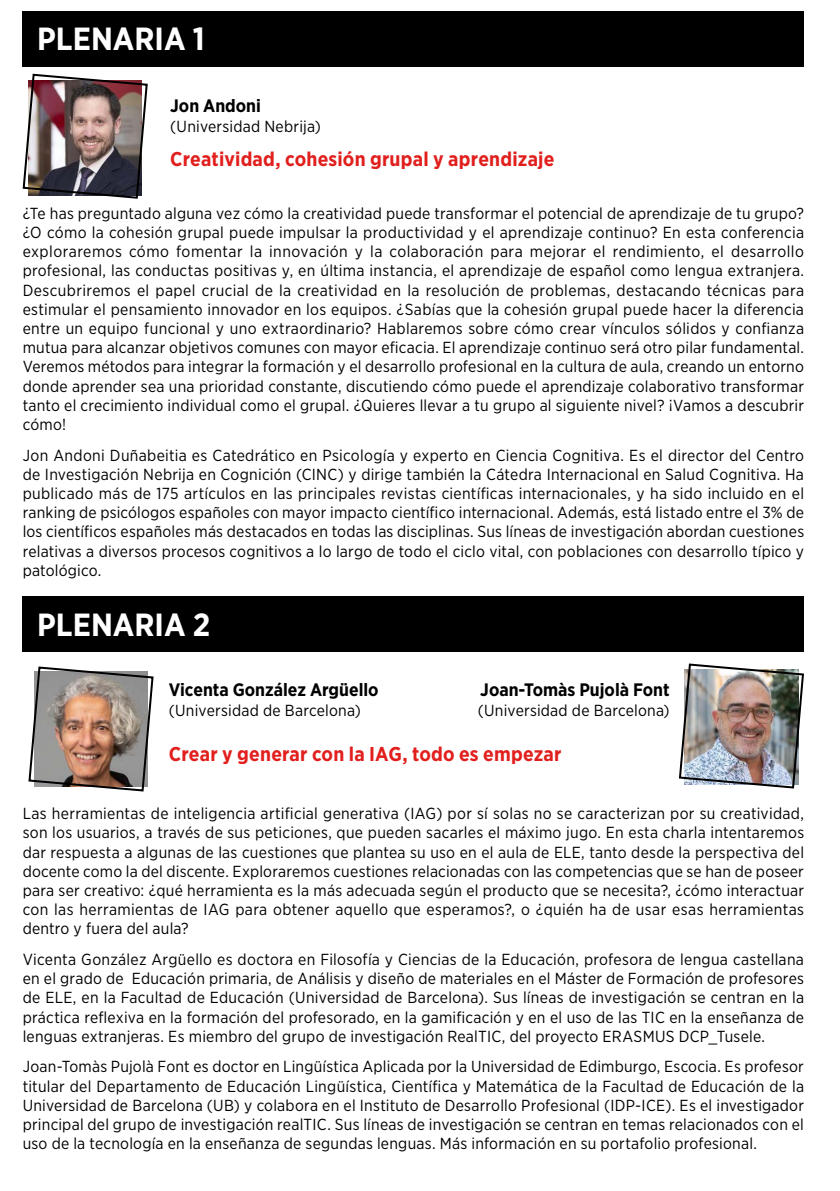
<style>
.page{position:relative;width:840px;height:1191px;background:#fff}
.page>*{position:absolute;margin:0;border:0;box-sizing:border-box;transform-origin:0 0}
.t1{font:700 32px "Gotham Narrow";color:#fff}
.t2{font:700 20px "Gotham Narrow";letter-spacing:.01em;color:#e11f1d}
.t3{font:700 18px "Gotham Narrow";color:#000}
.t4{font:16px/19.2px "Gotham Narrow";letter-spacing:.015em;color:#000;text-align:justify}
</style>
<div class="page">
<div style="left:23px;top:11px;width:780px;height:56px;background:#000"></div>
<div style="left:23px;top:596px;width:780px;height:56px;background:#000"></div>
<img style="left:22px;top:73px;width:126px;height:126px">
<img style="left:679px;top:663px;width:125px;height:126px">
<img style="left:28px;top:666px;width:126px;height:126px">
<p class="t1" style="left:37px;top:19px;width:169px">PLENARIA 1</p>
<p class="t3" style="left:170px;top:94px;width:92px">Jon Andoni</p>
<p class="t4" style="left:170px;top:117px;width:152px">(Universidad Nebrija)</p>
<p class="t2" style="left:170px;top:146px;width:385px">Creatividad, cohesión grupal y aprendizaje</p>
<p class="t4" style="left:23px;top:203px;width:782px">¿Te has preguntado alguna vez cómo la creatividad puede transformar el potencial de aprendizaje de tu grupo? ¿O cómo la cohesión grupal puede impulsar la productividad y el aprendizaje continuo? En esta conferencia exploraremos cómo fomentar la innovación y la colaboración para mejorar el rendimiento, el desarrollo profesional, las conductas positivas y, en última instancia, el aprendizaje de español como lengua extranjera.<br>Descubriremos el papel crucial de la creatividad en la resolución de problemas, destacando técnicas para estimular el pensamiento innovador en los equipos. ¿Sabías que la cohesión grupal puede hacer la diferencia entre un equipo funcional y uno extraordinario? Hablaremos sobre cómo crear vínculos sólidos y confianza mutua para alcanzar objetivos comunes con mayor eficacia. El aprendizaje continuo será otro pilar fundamental.<br>Veremos métodos para integrar la formación y el desarrollo profesional en la cultura de aula, creando un entorno donde aprender sea una prioridad constante, discutiendo cómo puede el aprendizaje colaborativo transformar tanto el crecimiento individual como el grupal. ¿Quieres llevar a tu grupo al siguiente nivel? ¡Vamos a descubrir cómo!</p>
<p class="t4" style="left:23px;top:445px;width:782px">Jon Andoni Duñabeitia es Catedrático en Psicología y experto en Ciencia Cognitiva. Es el director del Centro de Investigación Nebrija en Cognición (CINC) y dirige también la Cátedra Internacional en Salud Cognitiva. Ha publicado más de 175 artículos en las principales revistas científicas internacionales, y ha sido incluido en el ranking de psicólogos españoles con mayor impacto científico internacional. Además, está listado entre el 3% de los científicos españoles más destacados en todas las disciplinas. Sus líneas de investigación abordan cuestiones relativas a diversos procesos cognitivos a lo largo de todo el ciclo vital, con poblaciones con desarrollo típico y patológico.</p>
<p class="t1" style="left:37px;top:603px;width:174px">PLENARIA 2</p>
<p class="t3" style="left:169px;top:678px;width:211px">Vicenta González Argüello</p>
<p class="t4" style="left:169px;top:700px;width:193px">(Universidad de Barcelona)</p>
<p class="t3" style="left:480px;top:678px;width:191px">Joan-Tomàs Pujolà Font</p>
<p class="t4" style="left:477px;top:700px;width:193px">(Universidad de Barcelona)</p>
<p class="t2" style="left:169px;top:740px;width:394px">Crear y generar con la IAG, todo es empezar</p>
<p class="t4" style="left:23px;top:803px;width:782px">Las herramientas de inteligencia artificial generativa (IAG) por sí solas no se caracterizan por su creatividad, son los usuarios, a través de sus peticiones, que pueden sacarles el máximo jugo. En esta charla intentaremos dar respuesta a algunas de las cuestiones que plantea su uso en el aula de ELE, tanto desde la perspectiva del docente como la del discente. Exploraremos cuestiones relacionadas con las competencias que se han de poseer para ser creativo: ¿qué herramienta es la más adecuada según el producto que se necesita?, ¿cómo interactuar con las herramientas de IAG para obtener aquello que esperamos?, o ¿quién ha de usar esas herramientas dentro y fuera del aula?</p>
<p class="t4" style="left:23px;top:949px;width:782px">Vicenta González Argüello es doctora en Filosofía y Ciencias de la Educación, profesora de lengua castellana en el grado de Educación primaria, de Análisis y diseño de materiales en el Máster de Formación de profesores de ELE, en la Facultad de Educación (Universidad de Barcelona). Sus líneas de investigación se centran en la práctica reflexiva en la formación del profesorado, en la gamificación y en el uso de las TIC en la enseñanza de lenguas extranjeras. Es miembro del grupo de investigación RealTIC, del proyecto ERASMUS DCP_Tusele.</p>
<p class="t4" style="left:23px;top:1056px;width:782px">Joan-Tomàs Pujolà Font es doctor en Lingüística Aplicada por la Universidad de Edimburgo, Escocia. Es profesor titular del Departamento de Educación Lingüística, Científica y Matemática de la Facultad de Educación de la Universidad de Barcelona (UB) y colabora en el Instituto de Desarrollo Profesional (IDP-ICE). Es el investigador principal del grupo de investigación realTIC. Sus líneas de investigación se centran en temas relacionados con el uso de la tecnología en la enseñanza de segundas lenguas. Más información en su portafolio profesional.</p>
</div>
